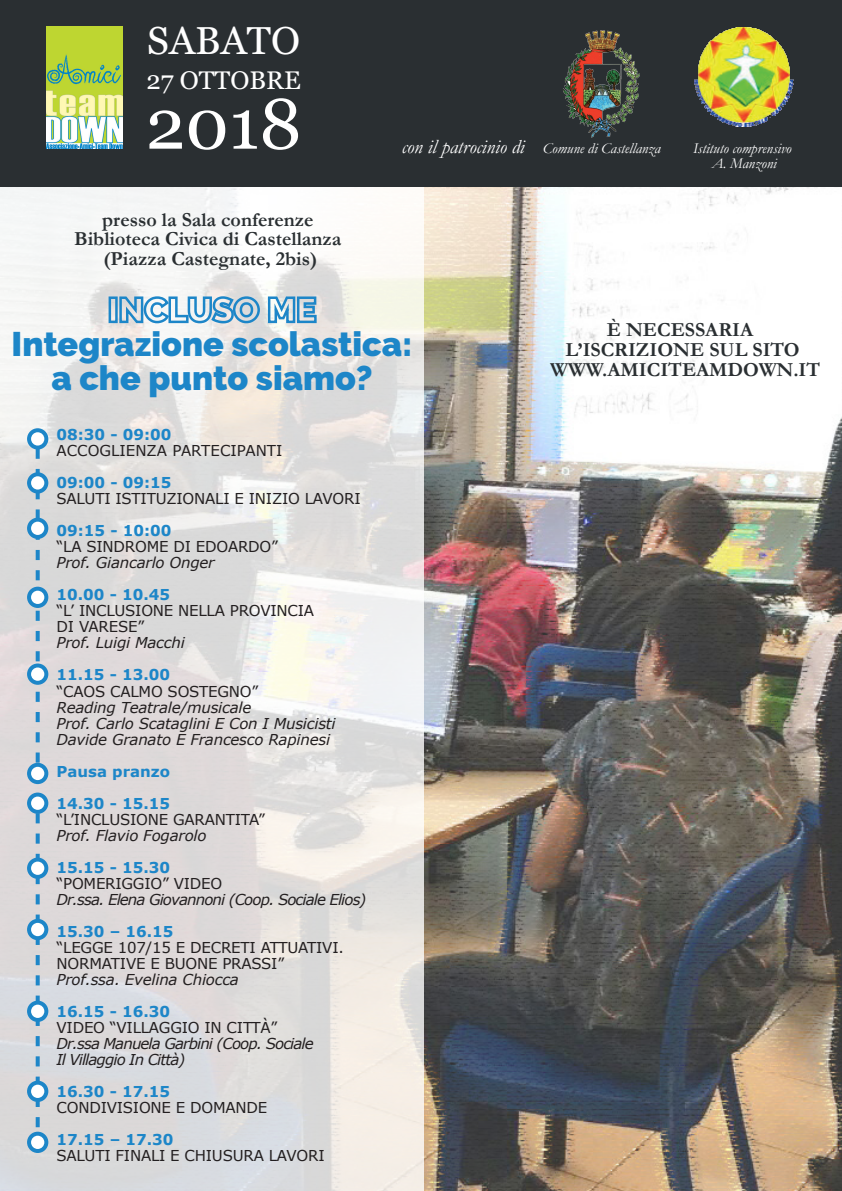
<style>
.page{position:relative;width:842px;height:1191px;background:#fff}
.page>*{position:absolute;margin:0;border:0;box-sizing:border-box;transform-origin:0 0}
.t1{font:70.9px "Georgia";color:#fff}
.t2{font:39px "Georgia";color:#fff}
.t3{font:900 34px/34px "Raleway";color:#1d86c8;text-align:center}
.t4{font:25.5px "Georgia";color:#fff}
.t5{font:700 20px/19px "Garamond";color:#2a2f32;text-align:center}
.t6{font:15px/16px "Verdana";letter-spacing:-.015em;color:#231f20}
.t7{font:italic 15px/16px "Verdana";letter-spacing:-.015em;color:#231f20}
.t8{font:700 15px/32px "Verdana";color:#1d86c8}
.t9{font:italic 15px/16px "Verdana";letter-spacing:-.06em;color:#231f20}
.t10{font:italic 15px/15px "Garamond";color:#fff;text-align:center}
.s1{font-size:20px}
</style>
<div class="page">
<img style="left:424px;top:186px;width:418px;height:1005px">
<svg style="left:0;top:186px;width:424px;height:1005px;fill:#dfdcdc"></svg>
<div style="left:0;top:0;width:842px;height:186px;background:#2a2f32"></div>
<img style="left:563px;top:30px;width:77px;height:108px">
<img style="left:46px;top:27px;width:77px;height:121px">
<img style="left:694px;top:27px;width:100px;height:100px">
<svg style="left:27px;top:428px;width:21px;height:725px;background:#b0c8d9"></svg>
<div style="left:109px;top:296px;width:9px;height:27px;border:2px solid #1d86c8"></div>
<svg style="left:118px;top:295px;width:200px;height:30px"></svg>
<h2 class="t2" style="left:147px;top:17px;width:154px">SABATO</h2>
<h3 class="t4" style="left:147px;top:64px;width:156px">27 OTTOBRE</h3>
<h1 class="t1" style="left:146px;top:81px;width:157px">2018</h1>
<h3 class="t5" style="left:74px;top:211px;width:269px">presso la Sala conferenze<br>Biblioteca Civica di Castellanza (Piazza Castegnate, 2bis)</h3>
<p class="t10" style="left:402px;top:140px;width:260px"><span class="s1">con il patrocinio di</span> Comune di Castellanza</p>
<p class="t10" style="left:693px;top:140px;width:100px">Istituto comprensivo<br>A. Manzoni</p>
<h3 class="t3" style="left:12px;top:327px;width:402px">Integrazione scolastica: a che punto siamo?</h3>
<h3 class="t5" style="left:550px;top:320px;width:272px;line-height:20px">È NECESSARIA<br>L’ISCRIZIONE SUL SITO<br>WWW.AMICITEAMDOWN.IT</h3>
<p class="t8" style="left:57px;top:418px;width:116px">08:30 - 09:00</p>
<p class="t6" style="left:57px;top:443px;width:227px">ACCOGLIENZA PARTECIPANTI</p>
<p class="t8" style="left:57px;top:466px;width:116px">09:00 - 09:15</p>
<p class="t6" style="left:57px;top:491px;width:306px">SALUTI ISTITUZIONALI E INIZIO LAVORI</p>
<p class="t8" style="left:57px;top:514px;width:116px">09:15 - 10:00</p>
<p class="t6" style="left:57px;top:539px;width:223px">“LA SINDROME DI EDOARDO”</p>
<p class="t7" style="left:57px;top:555px;width:160px">Prof. Giancarlo Onger</p>
<p class="t8" style="left:57px;top:578px;width:115px">10.00 - 10.45</p>
<p class="t6" style="left:57px;top:603px;width:259px">“L’ INCLUSIONE NELLA PROVINCIA<br>DI VARESE”</p>
<p class="t7" style="left:57px;top:635px;width:130px">Prof. Luigi Macchi</p>
<p class="t8" style="left:57px;top:658px;width:115px">11.15 - 13.00</p>
<p class="t6" style="left:57px;top:683px;width:203px">“CAOS CALMO SOSTEGNO”</p>
<p class="t7" style="left:57px;top:699px;width:281px">Reading Teatrale/musicale<br>Prof. Carlo Scataglini E Con I Musicisti<br>Davide Granato E Francesco Rapinesi</p>
<p class="t8" style="left:57px;top:754px;width:115px">Pausa pranzo<br>14.30 - 15.15</p>
<p class="t6" style="left:57px;top:811px;width:210px">“L’INCLUSIONE GARANTITA”</p>
<p class="t7" style="left:57px;top:827px;width:151px">Prof. Flavio Fogarolo</p>
<p class="t8" style="left:57px;top:850px;width:115px">15.15 - 15.30</p>
<p class="t6" style="left:57px;top:875px;width:167px">“POMERIGGIO” VIDEO</p>
<p class="t9" style="left:57px;top:891px;width:311px">Dr.ssa. Elena Giovannoni (Coop. Sociale Elios)</p>
<p class="t8" style="left:57px;top:914px;width:119px">15.30 – 16.15</p>
<p class="t6" style="left:57px;top:939px;width:289px">“LEGGE 107/15 E DECRETI ATTUATIVI.<br>NORMATIVE E BUONE PRASSI”</p>
<p class="t7" style="left:57px;top:971px;width:184px">Prof.ssa. Evelina Chiocca</p>
<p class="t8" style="left:57px;top:995px;width:115px">16.15 - 16.30</p>
<p class="t6" style="left:57px;top:1019px;width:222px">VIDEO “VILLAGGIO IN CITTÀ”</p>
<p class="t9" style="left:57px;top:1035px;width:259px">Dr.ssa Manuela Garbini (Coop. Sociale<br>Il Villaggio In Città)</p>
<p class="t8" style="left:57px;top:1075px;width:115px">16.30 - 17.15</p>
<p class="t6" style="left:57px;top:1099px;width:212px">CONDIVISIONE E DOMANDE</p>
<p class="t8" style="left:57px;top:1123px;width:119px">17.15 – 17.30</p>
<p class="t6" style="left:57px;top:1147px;width:270px">SALUTI FINALI E CHIUSURA LAVORI</p>
</div>
